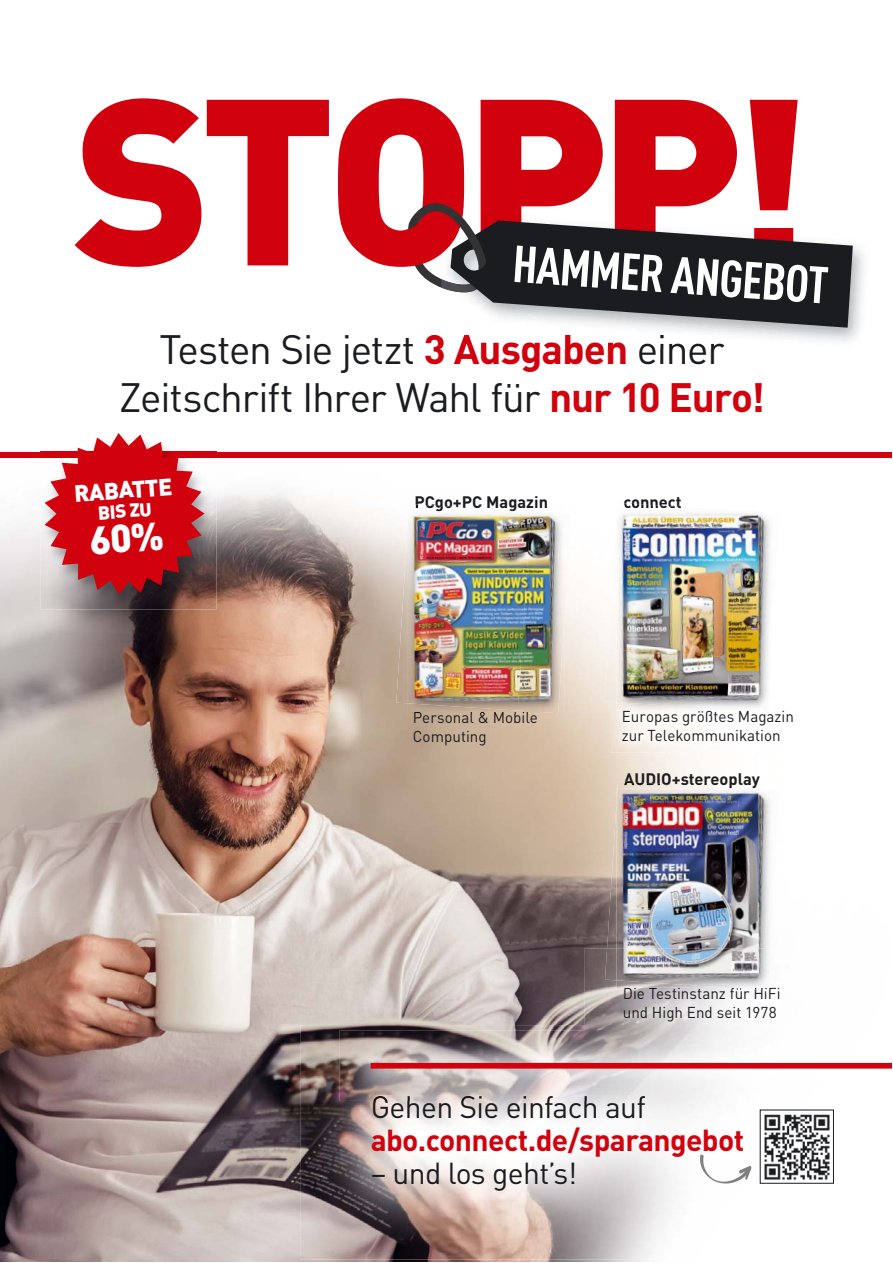
<style>
.page{position:relative;width:893px;height:1263px;background:#fff}
.page>*{position:absolute;margin:0;border:0;box-sizing:border-box;transform-origin:0 0}
.t1{font:900 232.65px "DINOT";letter-spacing:-.05em;color:#d1010e}
.t2{font:700 condensed 51.15px "DINOT";color:#fff}
.t3{font:40.5px/48px "DINOT";letter-spacing:-.03em;color:#1b1c20;text-align:center}
.t4{font:30px "DINOT";letter-spacing:-.02em;color:#1b1c20}
.t5{font:700 30px "DINOT";letter-spacing:-.02em;color:#d1010e}
.t6{font:900 23.4px "DINOT";color:#fff}
.t7{font:900 18.75px "DINOT";color:#fff}
.t8{font:700 16.5px "DINOT";color:#1b1c20}
.t9{font:15.6px/18.9px "DINOT";color:#1b1c20}
.s1{font-weight:700;color:#d1010e}
</style>
<div class="page">
<img style="left:0;top:451px;width:891px;height:811px">
<div style="left:0;top:452px;width:891px;height:5px;background:#d1010e"></div>
<img style="left:40px;top:451px;width:176px;height:158px">
<img style="left:40px;top:452px;width:176px;height:5px">
<img style="left:414px;top:712px;width:104px;height:1px">
<img style="left:409px;top:504px;width:117px;height:8px">
<img style="left:515px;top:504px;width:5px;height:7px">
<img style="left:416px;top:504px;width:99px;height:7px">
<img style="left:396px;top:525px;width:12px;height:178px">
<img style="left:565px;top:514px;width:6px;height:97px">
<img style="left:408px;top:512px;width:110px;height:141px">
<img style="left:518px;top:512px;width:47px;height:201px">
<img style="left:408px;top:653px;width:113px;height:57px">
<img style="left:301px;top:1025px;width:512px;height:234px">
<img style="left:373px;top:1101px;width:273px;height:17px">
<img style="left:339px;top:1031px;width:552px;height:70px">
<img style="left:373px;top:1096px;width:193px;height:5px">
<div style="left:371px;top:1063px;width:520px;height:5px;background:#d1010e"></div>
<img style="left:650px;top:246px;width:214px;height:100px">
<img style="left:441px;top:335px;width:184px;height:13px">
<img style="left:640px;top:335px;width:84px;height:13px">
<svg style="left:400px;top:203px;width:453px;height:125px"></svg>
<img style="left:762px;top:1112px;width:70px;height:69px">
<svg style="left:700px;top:1154px;width:51px;height:29px"></svg>
<img style="left:585px;top:948px;width:233px;height:111px">
<img style="left:585px;top:1025px;width:228px;height:6px">
<img style="left:624px;top:988px;width:157px;height:11px">
<img style="left:767px;top:988px;width:7px;height:2px">
<img style="left:624px;top:988px;width:105px;height:2px">
<img style="left:615px;top:781px;width:165px;height:52px">
<img style="left:607px;top:823px;width:10px;height:125px">
<img style="left:774px;top:833px;width:3px;height:55px">
<img style="left:670px;top:781px;width:57px;height:7px">
<img style="left:624px;top:781px;width:46px;height:7px">
<img style="left:605px;top:948px;width:12px;height:32px">
<img style="left:617px;top:789px;width:112px;height:117px">
<img style="left:729px;top:789px;width:45px;height:159px">
<img style="left:617px;top:906px;width:114px;height:42px">
<img style="left:617px;top:948px;width:153px;height:40px">
<img style="left:729px;top:988px;width:38px;height:2px">
<svg style="left:732px;top:988px;width:10px;height:2px"></svg>
<img style="left:615px;top:503px;width:165px;height:60px">
<img style="left:605px;top:552px;width:12px;height:150px">
<img style="left:774px;top:563px;width:3px;height:47px">
<img style="left:624px;top:503px;width:57px;height:5px">
<img style="left:617px;top:511px;width:110px;height:139px">
<img style="left:727px;top:511px;width:47px;height:188px">
<img style="left:617px;top:650px;width:113px;height:49px">
<img style="left:611px;top:699px;width:193px;height:53px">
<img style="left:611px;top:699px;width:6px;height:13px">
<img style="left:617px;top:699px;width:151px;height:13px">
<svg style="left:45px;top:433px;width:160px;height:161px"></svg>
<h1 class="t1" style="left:73px;top:49px;width:740px">STOPP!</h1>
<h2 class="t2" style="left:515px;top:234px;width:318px;rotate:4deg">HAMMER ANGEBOT</h2>
<h3 class="t3" style="left:119px;top:329px;width:647px">Testen Sie jetzt <span class="s1">3 Ausgaben</span> einer<br>Zeitschrift Ihrer Wahl für <span class="s1">nur 10 Euro!</span></h3>
<h3 class="t6" style="left:73px;top:480px;width:100px;rotate:-4deg">RABATTE</h3>
<p class="t7" style="left:97px;top:502px;width:55px;rotate:-4deg">BIS ZU</p>
<p class="t8" style="left:414px;top:496px;width:135px">PCgo+PC Magazin</p>
<p class="t8" style="left:623px;top:496px;width:60px">connect</p>
<p class="t9" style="left:413px;top:709px;width:127px">Personal &amp; Mobile<br>Computing</p>
<p class="t9" style="left:622px;top:708px;width:174px">Europas größtes Magazin zur Telekommunikation</p>
<p class="t8" style="left:624px;top:773px;width:137px">AUDIO+stereoplay</p>
<p class="t9" style="left:623px;top:985px;width:159px">Die Testinstanz für HiFi und High End seit 1978</p>
<h3 class="t4" style="left:371px;top:1096px;width:277px">Gehen Sie einfach auf</h3>
<h3 class="t5" style="left:371px;top:1129px;width:375px">abo.connect.de/sparangebot</h3>
<h3 class="t4" style="left:371px;top:1162px;width:208px">– und los geht’s!</h3>
</div>
